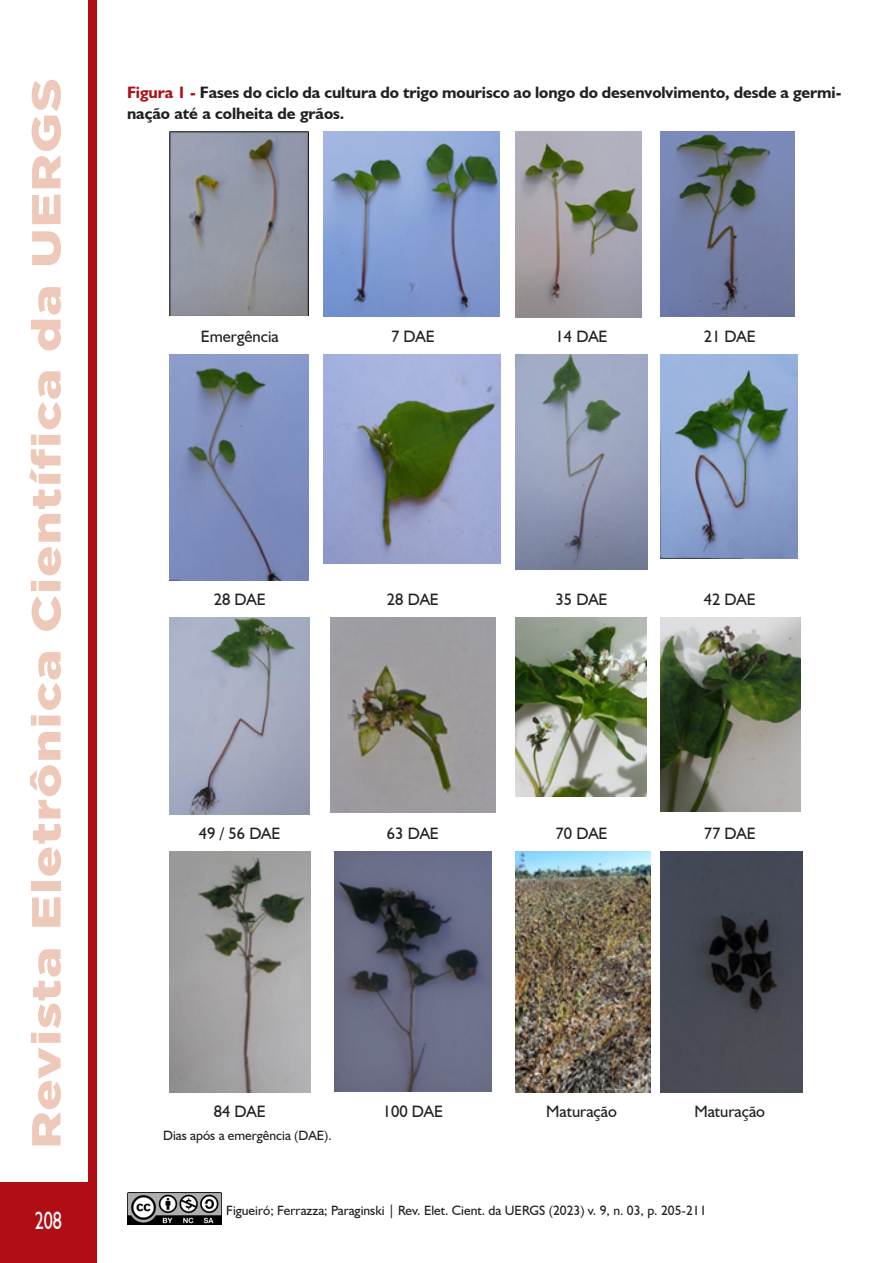
<style>
.page{position:relative;width:893px;height:1263px;background:#fff}
.page>*{position:absolute;margin:0;border:0;box-sizing:border-box;transform-origin:0 0}
.t1{font:900 40.5px "Gotham";letter-spacing:.025em;color:#eec8b8;scale:1.28 1}
.t2{font:24.75px "Humanist 521 BT";color:#fff;scale:.73 1}
.Texto____Corrido{font:700 16.5px/21px "Humanist 521 BT";letter-spacing:-.005em;color:#231f20}
.Texto____Bullet_Letra{font:16.5px "Humanist 521 BT";color:#231f20}
.Texto____Bullet_Letra-2{font:13.5px "Humanist 521 BT";color:#231f20}
.s1{color:#b00d15}
</style>
<div class="page">
<div style="left:88px;top:0;width:9px;height:1182px;background:#b00d15"></div>
<div style="left:0;top:1182px;width:97px;height:81px;background:#b00d15"></div>
<img style="left:128px;top:1192px;width:93px;height:33px">
<img style="left:169px;top:131px;width:139px;height:185px">
<img style="left:323px;top:131px;width:176px;height:186px">
<img style="left:516px;top:131px;width:125px;height:186px">
<img style="left:660px;top:131px;width:134px;height:185px">
<img style="left:170px;top:355px;width:138px;height:225px">
<img style="left:323px;top:355px;width:178px;height:208px">
<img style="left:516px;top:355px;width:131px;height:214px">
<img style="left:660px;top:354px;width:138px;height:204px">
<img style="left:169px;top:617px;width:141px;height:197px">
<img style="left:331px;top:617px;width:165px;height:196px">
<img style="left:516px;top:617px;width:130px;height:179px">
<img style="left:660px;top:617px;width:140px;height:194px">
<img style="left:170px;top:851px;width:140px;height:242px">
<img style="left:335px;top:851px;width:157px;height:241px">
<img style="left:516px;top:851px;width:135px;height:241px">
<img style="left:660px;top:851px;width:142px;height:241px">
<h1 class="t1" style="left:23px;top:1148px;width:838px;rotate:-90deg">Revista Eletrônica Científica da UERGS</h1>
<h2 class="t2" style="left:35px;top:1205px;width:39px">208</h2>
<p class="Texto____Corrido" style="left:127px;top:81px;width:716px"><span class="s1">Figura 1 -</span> Fases do ciclo da cultura do trigo mourisco ao longo do desenvolvimento, desde a germi&shy;nação até a colheita de grãos.</p>
<p class="Texto____Bullet_Letra" style="left:201px;top:326px;width:79px">Emergência</p>
<p class="Texto____Bullet_Letra" style="left:391px;top:326px;width:45px">7 DAE</p>
<p class="Texto____Bullet_Letra" style="left:556px;top:326px;width:54px">14 DAE</p>
<p class="Texto____Bullet_Letra" style="left:704px;top:326px;width:54px">21 DAE</p>
<p class="Texto____Bullet_Letra" style="left:214px;top:589px;width:54px">28 DAE</p>
<p class="Texto____Bullet_Letra" style="left:387px;top:589px;width:54px">28 DAE</p>
<p class="Texto____Bullet_Letra" style="left:556px;top:589px;width:54px">35 DAE</p>
<p class="Texto____Bullet_Letra" style="left:704px;top:589px;width:54px">42 DAE</p>
<p class="Texto____Bullet_Letra" style="left:199px;top:823px;width:83px">49 / 56 DAE</p>
<p class="Texto____Bullet_Letra" style="left:387px;top:823px;width:54px">63 DAE</p>
<p class="Texto____Bullet_Letra" style="left:556px;top:823px;width:54px">70 DAE</p>
<p class="Texto____Bullet_Letra" style="left:704px;top:823px;width:54px">77 DAE</p>
<p class="Texto____Bullet_Letra" style="left:214px;top:1101px;width:54px">84 DAE</p>
<p class="Texto____Bullet_Letra" style="left:383px;top:1101px;width:62px">100 DAE</p>
<p class="Texto____Bullet_Letra" style="left:546px;top:1101px;width:72px">Maturação</p>
<p class="Texto____Bullet_Letra" style="left:694px;top:1101px;width:72px">Maturação</p>
<p class="Texto____Bullet_Letra-2" style="left:163px;top:1127px;width:170px">Dias após a emergência (DAE).</p>
<p class="Texto____Bullet_Letra-2" style="left:226px;top:1201px;width:482px">Figueiró; Ferrazza; Paraginski | Rev. Elet. Cient. da UERGS (2023) v. 9, n. 03, p. 205-211</p>
</div>
